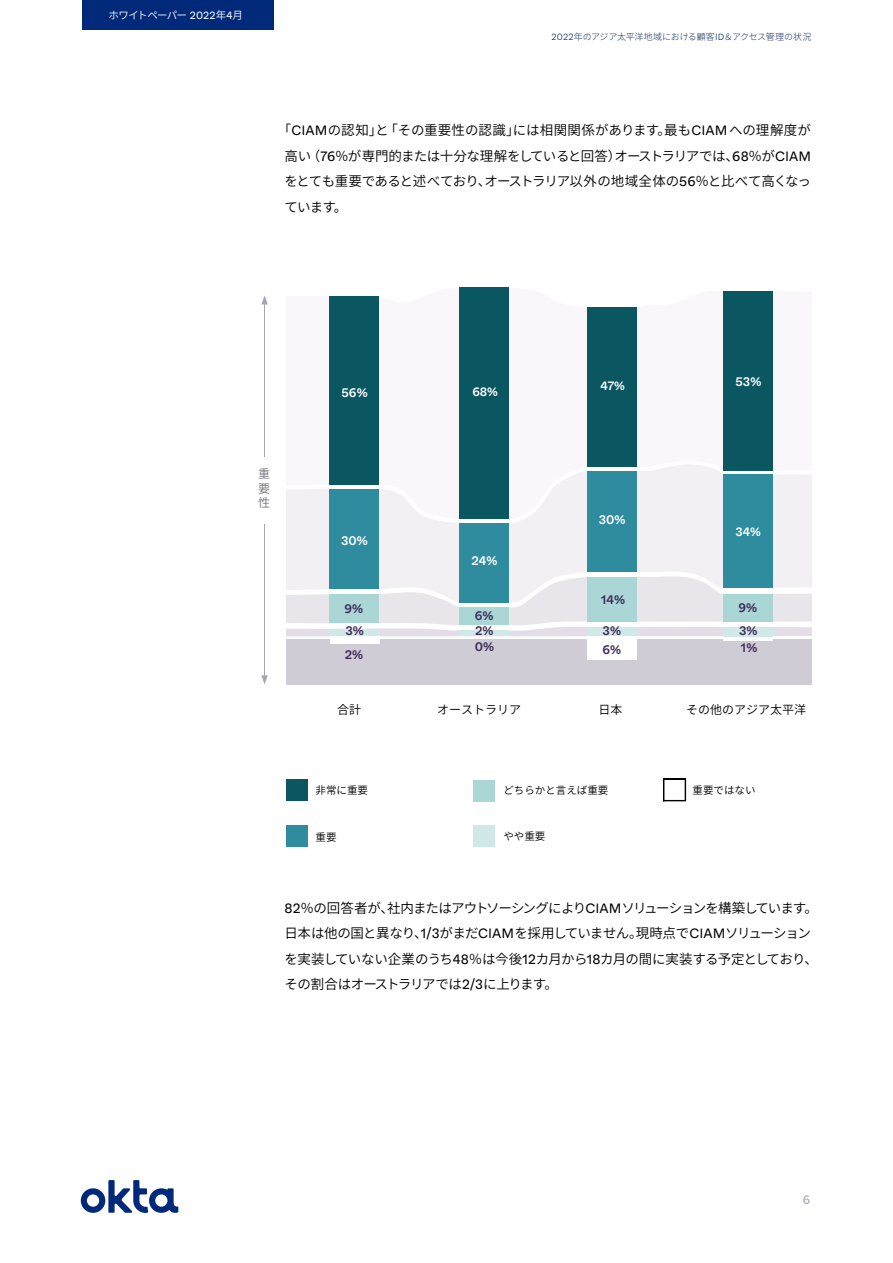
<style>
.page{position:relative;width:893px;height:1263px;background:#fff}
.page>*{position:absolute;margin:0;border:0;box-sizing:border-box;transform-origin:0 0}
.t1{font:600 13.5px/25.5px "Noto Sans CJ Kjp";letter-spacing:-.05em;color:#000}
.t2{font:600 13.5px/25.5px "Noto Sans CJ Kjp";letter-spacing:-.03em;color:#000}
.t3{font:600 13.5px "Noto Sans CJ Kjp";letter-spacing:-.075em;color:#000}
.t4{font:600 13.5px "Noto Sans CJ Kjp";letter-spacing:.02em;color:#000}
.t5{font:600 13.5px "Noto Sans CJ Kjp";letter-spacing:-.085em;color:#000}
.t6{font:600 13.5px "Noto Sans CJ Kjp";letter-spacing:-.005em;color:#000}
.t7{font:600 13.5px "Noto Sans CJ Kjp";letter-spacing:-.105em;color:#000}
.t8{font:13.5px "ABC Whyte";letter-spacing:.005em;color:#000}
.t9{font:500 12.45px/23.5px "ABC Whyte";color:#3d2b57}
.t10{font:500 12.45px "ABC Whyte";color:#fff}
.t11{font:500 12.15px "ABC Whyte";color:#fff}
.t12{font:600 12px "Noto Sans CJ Kjp";color:#000}
.t13{font:600 12px/14.4px "Noto Sans CJ Kjp";color:#6e6e78;text-align:justify}
.t14{font:12px "ABC Whyte";color:#aaaab4}
.t15{font:600 10.5px "Noto Sans CJ Kjp";color:#000}
.t16{font:600 10.5px "Noto Sans CJ Kjp";letter-spacing:-.06em;color:#fff}
.t17{font:300 9px "Noto Sans CJ Kjp";letter-spacing:-.015em;color:#152e5d}
.s1{font-family:"ABC Whyte";font-weight:400}
.s2{font-family:"ABC Whyte"}
.s3{font-family:"Noto Sans CJ Kjp";font-weight:600}
</style>
<div class="page">
<div style="left:82px;top:0;width:192px;height:30px;background:#00297a"></div>
<svg style="left:81px;top:1180px;width:97px;height:33px"></svg>
<div style="left:287px;top:519px;width:524px;height:57px;background:#f2f0f2"></div>
<div style="left:287px;top:639px;width:524px;height:46px;background:#d0ccd6"></div>
<svg style="left:287px;top:576px;width:524px;height:60px"></svg>
<svg style="left:287px;top:288px;width:524px;height:231px"></svg>
<div style="left:329px;top:296px;width:50px;height:189px;background:#0a5761"></div>
<div style="left:329px;top:489px;width:50px;height:100px;background:#2e8c9e"></div>
<div style="left:329px;top:595px;width:50px;height:28px;background:#abd6d6"></div>
<div style="left:330px;top:629px;width:49px;height:7px;background:#d1e8e8"></div>
<div style="left:330px;top:636px;width:49px;height:8px;background:#fff"></div>
<div style="left:460px;top:630px;width:49px;height:6px;background:#d1e8e8"></div>
<div style="left:460px;top:608px;width:49px;height:17px;background:#abd6d6"></div>
<div style="left:460px;top:523px;width:49px;height:80px;background:#2e8c9e"></div>
<div style="left:587px;top:471px;width:50px;height:100px;background:#2e8c9e"></div>
<div style="left:587px;top:577px;width:50px;height:45px;background:#abd6d6"></div>
<div style="left:587px;top:627px;width:50px;height:9px;background:#d1e8e8"></div>
<div style="left:724px;top:627px;width:49px;height:9px;background:#d1e8e8"></div>
<div style="left:724px;top:594px;width:49px;height:27px;background:#abd6d6"></div>
<div style="left:724px;top:474px;width:49px;height:114px;background:#2e8c9e"></div>
<div style="left:724px;top:291px;width:49px;height:179px;background:#0a5761"></div>
<div style="left:587px;top:636px;width:50px;height:24px;background:#fff"></div>
<hr style="left:724px;top:637px;width:49px;height:4px;background:#fff">
<div style="left:460px;top:288px;width:49px;height:231px;background:#0a5761"></div>
<div style="left:587px;top:307px;width:50px;height:160px;background:#0a5761"></div>
<div style="left:287px;top:779px;width:21px;height:22px;background:#0a5761"></div>
<div style="left:287px;top:825px;width:21px;height:22px;background:#2e8c9e"></div>
<div style="left:473px;top:780px;width:22px;height:22px;background:#abd6d6"></div>
<div style="left:473px;top:825px;width:22px;height:22px;background:#d1e8e8"></div>
<svg style="left:663px;top:778px;width:23px;height:23px"></svg>
<hr style="left:264px;top:302px;width:1px;height:154px;background:#a6a6b0">
<svg style="left:261px;top:296px;width:7px;height:8px"></svg>
<hr style="left:264px;top:524px;width:1px;height:155px;background:#a6a6b0">
<svg style="left:261px;top:675px;width:7px;height:9px"></svg>
<p class="t16" style="left:108px;top:9px;width:136px">ホワイトペーパー <span class="s1">2022</span>年月<span class="s1">4</span></p>
<p class="t17" style="left:551px;top:32px;width:262px"><span class="s2">2022</span>年のアジア太平洋地域における顧客<span class="s2">ID</span>＆アクセス管理の状況</p>
<p class="t1" style="left:278px;top:118px;width:113px">「<span class="s1">CIAM</span>の認知と」</p>
<p class="t6" style="left:384px;top:123px;width:137px">「その重要性の認識」</p>
<p class="t4" style="left:513px;top:123px;width:300px">には相関関係があります最も<span class="s1">CIAM</span>への理解度が</p>
<p class="t1" style="left:657px;top:118px;width:15px">。</p>
<p class="t1" style="left:307px;top:143px;width:316px">（<span class="s1">76</span>％が専門的または十分な理解をしていると回答）</p>
<p class="t8" style="left:732px;top:145px;width:80px">68<span class="s3">％が</span>CIAM</p>
<p class="t2" style="left:285px;top:143px;width:528px">高い<br>をとても重要であると述べておりオーストラリア以外の地域全体の<span class="s1">56</span>％と比べて高くなっ</p>
<p class="t7" style="left:615px;top:148px;width:126px">オーストラリアでは、</p>
<p class="t1" style="left:478px;top:169px;width:15px">、</p>
<p class="t1" style="left:285px;top:194px;width:64px">ています。</p>
<p class="t10" style="left:342px;top:383px;width:28px">56%</p>
<p class="t11" style="left:472px;top:382px;width:27px">68%</p>
<p class="t11" style="left:600px;top:377px;width:26px">47%</p>
<p class="t10" style="left:735px;top:372px;width:27px">53%</p>
<p class="t13" style="left:258px;top:467px;width:13px">重要性</p>
<p class="t10" style="left:341px;top:530px;width:28px">30%</p>
<p class="t9" style="left:345px;top:596px;width:20px">9%</p>
<p class="t9" style="left:345px;top:618px;width:21px">3%<br>2%</p>
<p class="t12" style="left:337px;top:703px;width:25px">合計</p>
<p class="t10" style="left:471px;top:551px;width:28px">24%</p>
<p class="t9" style="left:475px;top:603px;width:20px">6%</p>
<p class="t9" style="left:475px;top:618px;width:20px">2%</p>
<p class="t9" style="left:475px;top:634px;width:21px">0%</p>
<p class="t12" style="left:437px;top:703px;width:85px">オーストラリア</p>
<p class="t10" style="left:599px;top:510px;width:28px">30%</p>
<p class="t9" style="left:601px;top:587px;width:26px">14%</p>
<p class="t9" style="left:603px;top:618px;width:20px">3%</p>
<p class="t9" style="left:602px;top:637px;width:20px">6%</p>
<p class="t12" style="left:599px;top:703px;width:25px">日本</p>
<p class="t11" style="left:735px;top:522px;width:27px">34%</p>
<p class="t9" style="left:739px;top:595px;width:20px">9%</p>
<p class="t9" style="left:741px;top:635px;width:18px">1%</p>
<p class="t9" style="left:739px;top:618px;width:20px">3%</p>
<p class="t12" style="left:686px;top:703px;width:121px">その他のアジア太平洋</p>
<p class="t15" style="left:315px;top:784px;width:54px">非常に重要</p>
<p class="t15" style="left:315px;top:831px;width:22px">重要</p>
<p class="t15" style="left:503px;top:784px;width:106px">どちらかと言えば重要</p>
<p class="t15" style="left:503px;top:830px;width:43px">やや重要</p>
<p class="t15" style="left:692px;top:784px;width:64px">重要ではない</p>
<p class="t1" style="left:285px;top:895px;width:111px"><span class="s1">82</span>％の回答者が、</p>
<p class="t3" style="left:387px;top:900px;width:432px">社内またはアウトソーシングにより<span class="s1">CIAM</span>ソリューションを構築しています。</p>
<p class="t1" style="left:285px;top:921px;width:360px">日本は他の国と異なり <span class="s1">1/3</span>がまだ<span class="s1">CIAM</span>を採用していません。</p>
<p class="t5" style="left:636px;top:925px;width:177px">現時点で<span class="s1">CIAM</span>ソリューション</p>
<p class="t1" style="left:285px;top:921px;width:535px;text-indent:130px">、<br>を実装していない企業のうち<span class="s1">48</span>％は今後<span class="s1">12</span>カ月から<span class="s1">18</span>カ月の間に実装する予定としており、その割合はオーストラリアでは<span class="s1">2/3</span>に上ります。</p>
<p class="t14" style="left:803px;top:1191px;width:9px">6</p>
</div>
